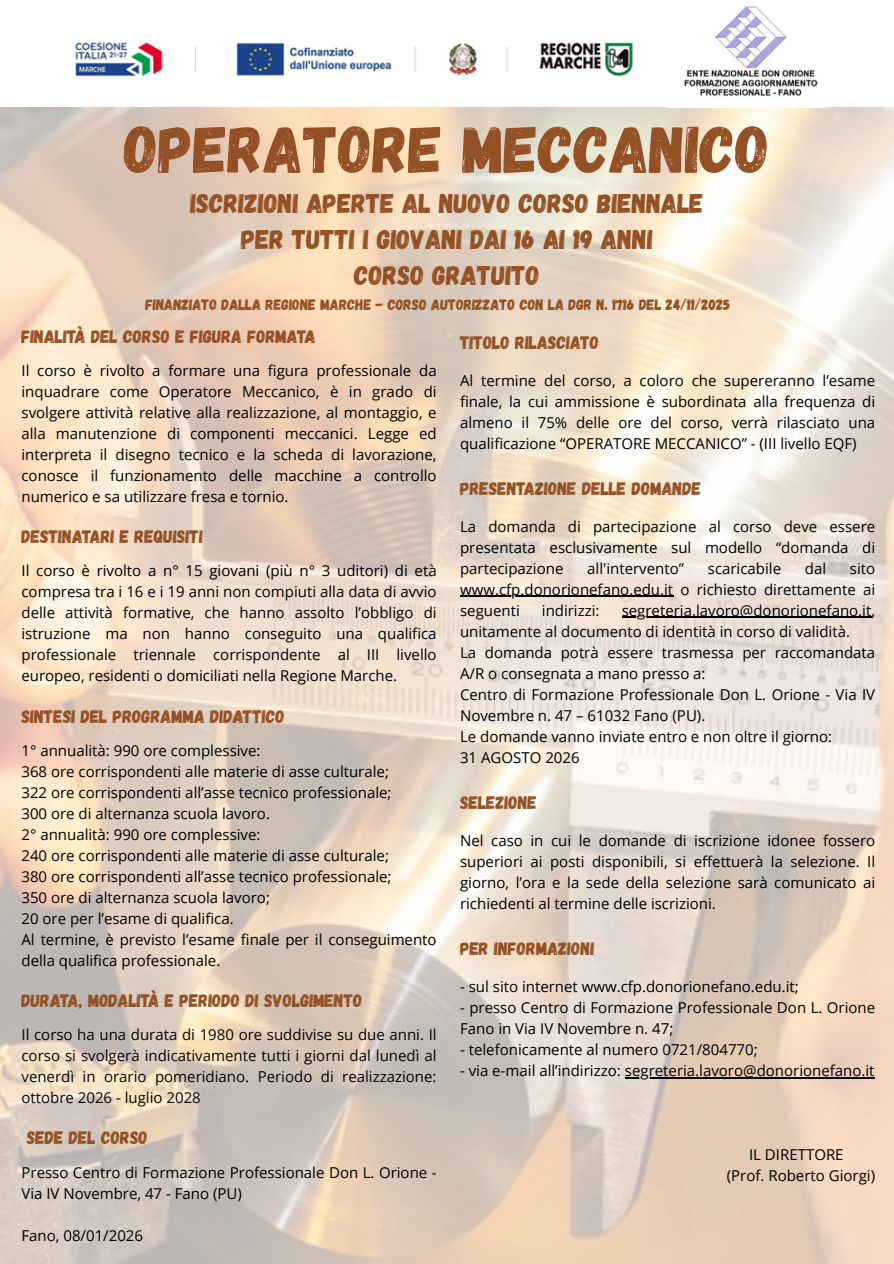
<style>
.page{position:relative;width:894px;height:1264px;background:#fff}
.page>*{position:absolute;margin:0;border:0;box-sizing:border-box;transform-origin:0 0}
.t1{font:66px "Gagalin";color:#945125}
.t2{font:27px/35.8px "Gagalin";color:#945125;text-align:center}
.t3{font:18px "Gagalin";color:#945125}
.t4{font:15px/21px "Open Sans";color:#000;text-align:justify}
.t5{font:15px/21px "Open Sans";color:#060606;text-align:justify}
.t6{font:15px "Gagalin";color:#945125}
</style>
<div class="page">
<img style="left:0;top:107px;width:893px;height:1156px">
<hr style="left:460px;top:596px;width:213px;height:1px;background:#000">
<hr style="left:621px;top:617px;width:250px;height:1px;background:#000">
<hr style="left:624px;top:1077px;width:250px;height:1px;background:#000">
<img style="left:74px;top:40px;width:559px;height:37px">
<img style="left:684px;top:6px;width:134px;height:90px">
<h1 class="t1" style="left:124px;top:107px;width:646px">OPERATORE MECCANICO</h1>
<h2 class="t2" style="left:190px;top:184px;width:514px">ISCRIZIONI APERTE AL NUOVO CORSO BIENNALE</h2>
<h2 class="t2" style="left:241px;top:220px;width:413px">PER TUTTI I GIOVANI DAI 16 AI 19 ANNI<br>CORSO GRATUITO</h2>
<p class="t6" style="left:145px;top:295px;width:586px">FINANZIATO DALLA REGIONE MARCHE - CORSO AUTORIZZATO CON LA DGR N. 1716 DEL 24/11/2025</p>
<p class="t3" style="left:21px;top:325px;width:295px">FINALITÀ DEL CORSO E FIGURA FORMATA</p>
<p class="t4" style="left:21px;top:359px;width:416px">Il corso è rivolto a formare una figura professionale da inquadrare come Operatore Meccanico, è in grado di svolgere attività relative alla realizzazione, al montaggio, e alla manutenzione di componenti meccanici. Legge ed interpreta il disegno tecnico e la scheda di lavorazione, conosce il funzionamento delle macchine a controllo numerico e sa utilizzare fresa e tornio.</p>
<p class="t3" style="left:21px;top:525px;width:183px">DESTINATARI E REQUISITI</p>
<p class="t4" style="left:21px;top:560px;width:416px">Il corso è rivolto a n° 15 giovani (più n° 3 uditori) di età compresa tra i 16 e i 19 anni non compiuti alla data di avvio delle attività formative, che hanno assolto l’obbligo di istruzione ma non hanno conseguito una qualifica professionale triennale corrispondente al III livello europeo, residenti o domiciliati nella Regione Marche.</p>
<p class="t3" style="left:21px;top:704px;width:265px">SINTESI DEL PROGRAMMA DIDATTICO</p>
<p class="t4" style="left:21px;top:739px;width:416px;text-align:left">1° annualità: 990 ore complessive:<br>368 ore corrispondenti alle materie di asse culturale;<br>322 ore corrispondenti all’asse tecnico professionale;<br>300 ore di alternanza scuola lavoro.<br>2° annualità: 990 ore complessive:<br>240 ore corrispondenti alle materie di asse culturale;<br>380 ore corrispondenti all’asse tecnico professionale;<br>350 ore di alternanza scuola lavoro;<br>20 ore per l’esame di qualifica.<br>Al termine, è previsto l’esame finale per il conseguimento della qualifica professionale.</p>
<p class="t3" style="left:21px;top:989px;width:342px">DURATA, MODALITÀ E PERIODO DI SVOLGIMENTO</p>
<p class="t5" style="left:21px;top:1023px;width:416px">Il corso ha una durata di 1980 ore suddivise su due anni. Il corso si svolgerà indicativamente tutti i giorni dal lunedì al venerdì in orario pomeridiano. Periodo di realizzazione: ottobre 2026 - luglio 2028</p>
<p class="t3" style="left:27px;top:1126px;width:122px">SEDE DEL CORSO</p>
<p class="t4" style="left:21px;top:1161px;width:416px">Presso Centro di Formazione Professionale Don L. Orione -<br>Via IV Novembre, 47 - Fano (PU)</p>
<p class="t4" style="left:21px;top:1224px;width:123px">Fano, 08/01/2026</p>
<p class="t3" style="left:460px;top:330px;width:140px">TITOLO RILASCIATO</p>
<p class="t4" style="left:460px;top:369px;width:416px">Al termine del corso, a coloro che supereranno l’esame finale, la cui ammissione è subordinata alla frequenza di almeno il 75% delle ore del corso, verrà rilasciato una qualificazione “OPERATORE MECCANICO” - (III livello EQF)</p>
<p class="t3" style="left:460px;top:476px;width:242px">PRESENTAZIONE DELLE DOMANDE</p>
<p class="t4" style="left:460px;top:515px;width:416px">La domanda di partecipazione al corso deve essere presentata esclusivamente sul modello “domanda di partecipazione</p>
<p class="t4" style="left:587px;top:557px;width:98px">all'intervento”</p>
<p class="t4" style="left:707px;top:557px;width:75px">scaricabile</p>
<p class="t4" style="left:804px;top:557px;width:23px">dal</p>
<p class="t4" style="left:460px;top:557px;width:416px;text-indent:390px">sito www.cfp.donorionefano.edu.it o richiesto direttamente ai seguenti</p>
<p class="t4" style="left:460px;top:599px;width:416px;text-align:left;text-indent:162px">segreteria.lavoro@donorionefano.it, unitamente al documento di identità in corso di validità.<br>La domanda potrà essere trasmessa per raccomandata A/R o consegnata a mano presso a:<br>Centro di Formazione Professionale Don L. Orione - Via IV Novembre n. 47 – 61032 Fano (PU).<br>Le domande vanno inviate entro e non oltre il giorno:<br>31 AGOSTO 2026</p>
<p class="t3" style="left:460px;top:791px;width:78px">SELEZIONE</p>
<p class="t4" style="left:460px;top:829px;width:416px">Nel caso in cui le domande di iscrizione idonee fossero superiori ai posti disponibili, si effettuerà la selezione. Il giorno, l’ora e la sede della selezione sarà comunicato ai richiedenti al termine delle iscrizioni.</p>
<p class="t3" style="left:460px;top:937px;width:136px">PER INFORMAZIONI</p>
<p class="t4" style="left:460px;top:975px;width:340px">- sul sito internet www.cfp.donorionefano.edu.it;</p>
<p class="t4" style="left:460px;top:996px;width:416px">- presso Centro di Formazione Professionale Don L. Orione<br>Fano in Via IV Novembre n. 47;</p>
<p class="t4" style="left:460px;top:1038px;width:299px">- telefonicamente al numero 0721/804770;</p>
<p class="t4" style="left:460px;top:1059px;width:416px">- via e-mail all’indirizzo: segreteria.lavoro@donorionefano.it</p>
<p class="t4" style="left:541px;top:599px;width:59px">indirizzi:</p>
<p class="t4" style="left:726px;top:1143px;width:150px;text-indent:22px">IL DIRETTORE (Prof. Roberto Giorgi)</p>
</div>
